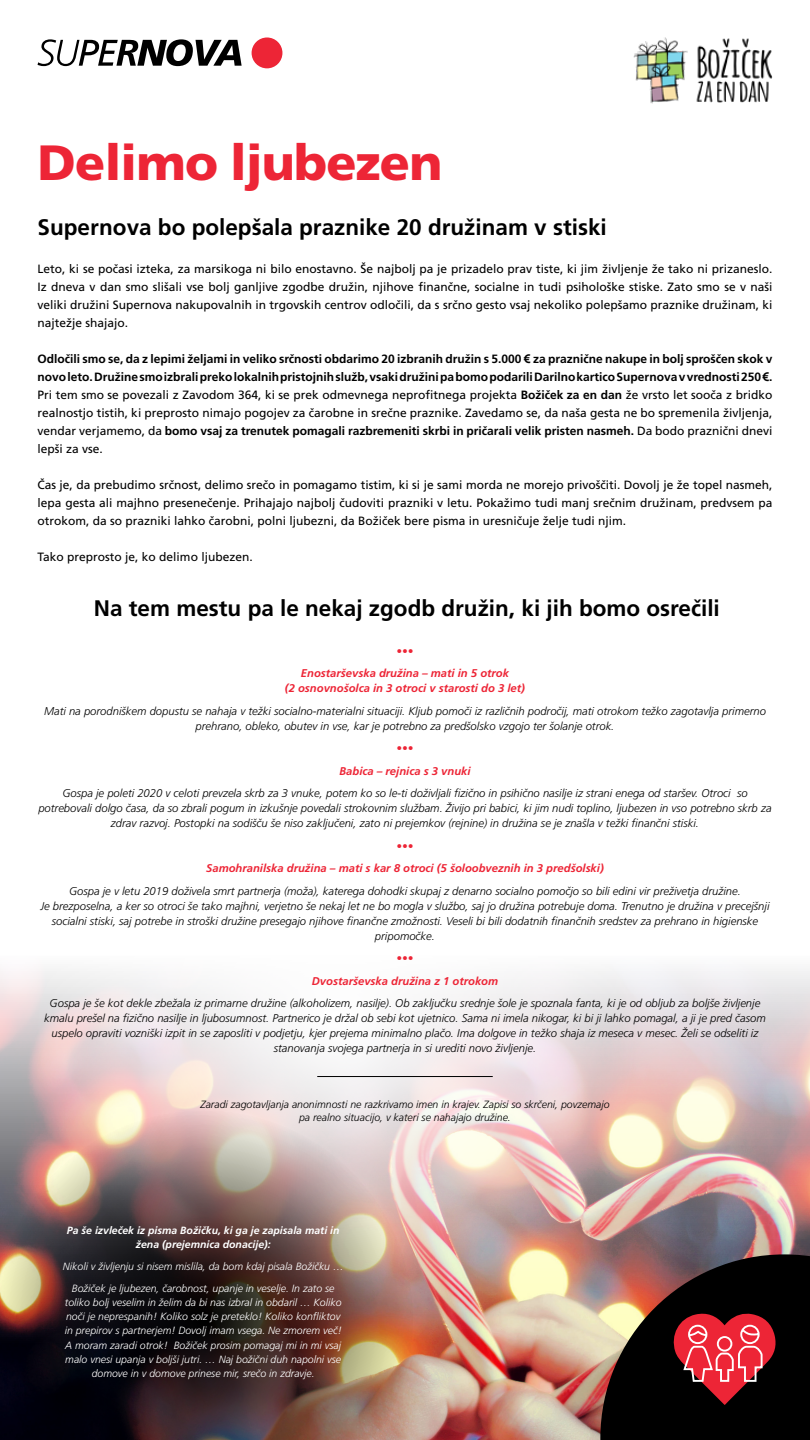
<style>
.page{position:relative;width:810px;height:1440px;background:#fff}
.page>*{position:absolute;margin:0;border:0;box-sizing:border-box;transform-origin:0 0}
.t1{font:49.5px "Frutiger CE Black";letter-spacing:-.015em;color:#ed2536}
.t2{font:700 22.5px "Frutiger CE";color:#000}
.t3{font:12px/18px "Frutiger CE";color:#000;text-align:justify}
.t4{font:700 12px/18px "Frutiger CE";color:#000;text-align:justify}
.t5{font:italic 300 11.25px/15px "Frutiger CE";color:#000;text-align:center}
.t6{font:italic 700 11.25px/15px "Frutiger CE";color:#ed2536;text-align:center}
.t7{font:italic 300 11.25px "Frutiger CE";color:#ed2536}
.t8{font:italic 300 10.5px/14.2px "Frutiger CE";color:#fff;text-align:center}
.t9{font:italic 300 10.5px "Frutiger CE";color:#000}
.t10{font:italic 700 10.5px/14.2px "Frutiger CE";color:#fff;text-align:center}
.s1{font-family:"Century Gothic"}
.s2{font-weight:400}
</style>
<div class="page">
<img style="left:0;top:969px;width:810px;height:471px">
<svg style="left:33px;top:712px;width:606px;height:606px"></svg>
<img style="left:634px;top:38px;width:138px;height:66px">
<svg style="left:600px;top:1254px;width:210px;height:186px;background:#492524"></svg>
<svg style="left:38px;top:39px;width:204px;height:27px"></svg>
<div style="left:252px;top:37px;width:30px;height:31px;background:#ed2536;border-radius:50%"></div>
<hr style="left:317px;top:1076px;width:176px;height:1px;background:#000">
<img style="left:0;top:1110px;width:413px;height:330px">
<p class="t1" style="left:38px;top:134px;width:407px">Delimo ljubezen</p>
<p class="t2" style="left:38px;top:214px;width:571px">Supernova bo polepšala praznike 20 družinam v stiski</p>
<p class="t3" style="left:38px;top:260px;width:736px">Leto, ki se počasi izteka, za marsikoga ni bilo enostavno. Še najbolj pa je prizadelo prav tiste, ki jim življenje že tako ni prizaneslo.<br>Iz dneva v dan smo slišali vse bolj ganljive zgodbe družin, njihove finančne, socialne in tudi psihološke stiske. Zato smo se v naši veliki družini Supernova nakupovalnih in trgovskih centrov odločili, da s srčno gesto vsaj nekoliko polepšamo praznike družinam, ki najtežje shajajo.</p>
<p class="t4" style="left:38px;top:350px;width:737px">Odločili smo se, da z lepimi željami in veliko srčnosti obdarimo 20 izbranih družin s 5.000 <span class="s1">€</span> za praznične nakupe in bolj sproščen skok v novo leto. Družine smo izbrali preko lokalnih pristojnih služb, vsaki družini pa bomo podarili Darilno kartico Supernova v vrednosti 250 <span class="s1">€</span>.<br><span class="s2">Pri tem smo se povezali z Zavodom 364, ki se prek odmevnega neprofitnega projekta</span> Božiček za en dan <span class="s2">že vrsto let sooča z bridko realnostjo tistih, ki preprosto nimajo pogojev za čarobne in srečne praznike. Zavedamo se, da naša gesta ne bo spremenila življenja, vendar verjamemo, da</span> bomo vsaj za trenutek pomagali razbremeniti skrbi in pričarali velik pristen nasmeh. <span class="s2">Da bodo praznični dnevi lepši za vse.</span></p>
<p class="t3" style="left:38px;top:476px;width:736px">Čas je, da prebudimo srčnost, delimo srečo in pomagamo tistim, ki si je sami morda ne morejo privoščiti. Dovolj je že topel nasmeh, lepa gesta ali majhno presenečenje. Prihajajo najbolj čudoviti prazniki v letu. Pokažimo tudi manj srečnim družinam, predvsem pa otrokom, da so prazniki lahko čarobni, polni ljubezni, da Božiček bere pisma in uresničuje želje tudi njim.</p>
<p class="t3" style="left:38px;top:548px;width:217px">Tako preprosto je, ko delimo ljubezen.</p>
<p class="t2" style="left:94px;top:595px;width:627px">Na tem mestu pa le nekaj zgodb družin, ki jih bomo osrečili</p>
<p class="t7" style="left:397px;top:644px;width:18px">•••</p>
<p class="t6" style="left:285px;top:666px;width:242px">Enostarševska družina – mati in 5 otrok<br>(2 osnovnošolca in 3 otroci v starosti do 3 let)</p>
<p class="t5" style="left:44px;top:703px;width:723px">Mati na porodniškem dopustu se nahaja v težki socialno-materialni situaciji. Kljub pomoči iz različnih področij, mati otrokom težko zagotavlja primerno prehrano, obleko, obutev in vse, kar je potrebno za predšolsko vzgojo ter šolanje otrok.</p>
<p class="t7" style="left:397px;top:742px;width:18px">•••</p>
<p class="t6" style="left:339px;top:763px;width:133px">Babica – rejnica s 3 vnuki</p>
<p class="t5" style="left:38px;top:786px;width:735px">Gospa je poleti 2020 v celoti prevzela skrb za 3 vnuke, potem ko so le-ti doživljali fizično in psihično nasilje iz strani enega od staršev. Otroci so potrebovali dolgo časa, da so zbrali pogum in izkušnje povedali strokovnim službam. Živijo pri babici, ki jim nudi toplino, ljubezen in vso potrebno skrb za zdrav razvoj. Postopki na sodišču še niso zaključeni, zato ni prejemkov (rejnine) in družina se je znašla v težki finančni stiski.</p>
<p class="t7" style="left:397px;top:839px;width:18px">•••</p>
<p class="t6" style="left:206px;top:861px;width:399px">Samohranilska družina – mati s kar 8 otroci (5 šoloobveznih in 3 predšolski)</p>
<p class="t5" style="left:40px;top:883px;width:731px">Gospa je v letu 2019 doživela smrt partnerja (moža), katerega dohodki skupaj z denarno socialno pomočjo so bili edini vir preživetja družine.<br>Je brezposelna, a ker so otroci še tako majhni, verjetno še nekaj let ne bo mogla v službo, saj jo družina potrebuje doma. Trenutno je družina v precejšnji socialni stiski, saj potrebe in stroški družine presegajo njihove finančne zmožnosti. Veseli bi bili dodatnih finančnih sredstev za prehrano in higienske pripomočke.</p>
<p class="t7" style="left:397px;top:952px;width:18px">•••</p>
<p class="t6" style="left:312px;top:973px;width:188px">Dvostarševska družina z 1 otrokom</p>
<p class="t5" style="left:44px;top:996px;width:723px">Gospa je še kot dekle zbežala iz primarne družine (alkoholizem, nasilje). Ob zaključku srednje šole je spoznala fanta, ki je od obljub za boljše življenje kmalu prešel na fizično nasilje in ljubosumnost. Partnerico je držal ob sebi kot ujetnico. Sama ni imela nikogar, ki bi ji lahko pomagal, a ji je pred časom uspelo opraviti vozniški izpit in se zaposliti v podjetju, kjer prejema minimalno plačo. Ima dolgove in težko shaja iz meseca v mesec. Želi se odseliti iz stanovanja svojega partnerja in si urediti novo življenje.</p>
<p class="t9" style="left:200px;top:1098px;width:411px">Zaradi zagotavljanja anonimnosti ne razkrivamo imen in krajev. Zapisi so skrčeni, povzemajo</p>
<p class="t9" style="left:299px;top:1111px;width:213px">pa realno situacijo, v kateri se nahajajo družine.</p>
<p class="t10" style="left:67px;top:1223px;width:274px">Pa še izvleček iz pisma Božičku, ki ga je zapisala mati in žena (prejemnica donacije):</p>
<p class="t8" style="left:63px;top:1259px;width:282px">Nikoli v življenju si nisem mislila, da bom kdaj pisala Božičku …</p>
<p class="t8" style="left:65px;top:1281px;width:279px">Božiček je ljubezen, čarobnost, upanje in veselje. In zato se toliko bolj veselim in želim da bi nas izbral in obdaril … Koliko noči je neprespanih! Koliko solz je preteklo! Koliko konfliktov in prepirov s partnerjem! Dovolj imam vsega. Ne zmorem več!<br>A moram zaradi otrok! Božiček prosim pomagaj mi in mi vsaj malo vnesi upanja v boljši jutri. … Naj božični duh napolni vse domove in v domove prinese mir, srečo in zdravje.</p>
</div>
